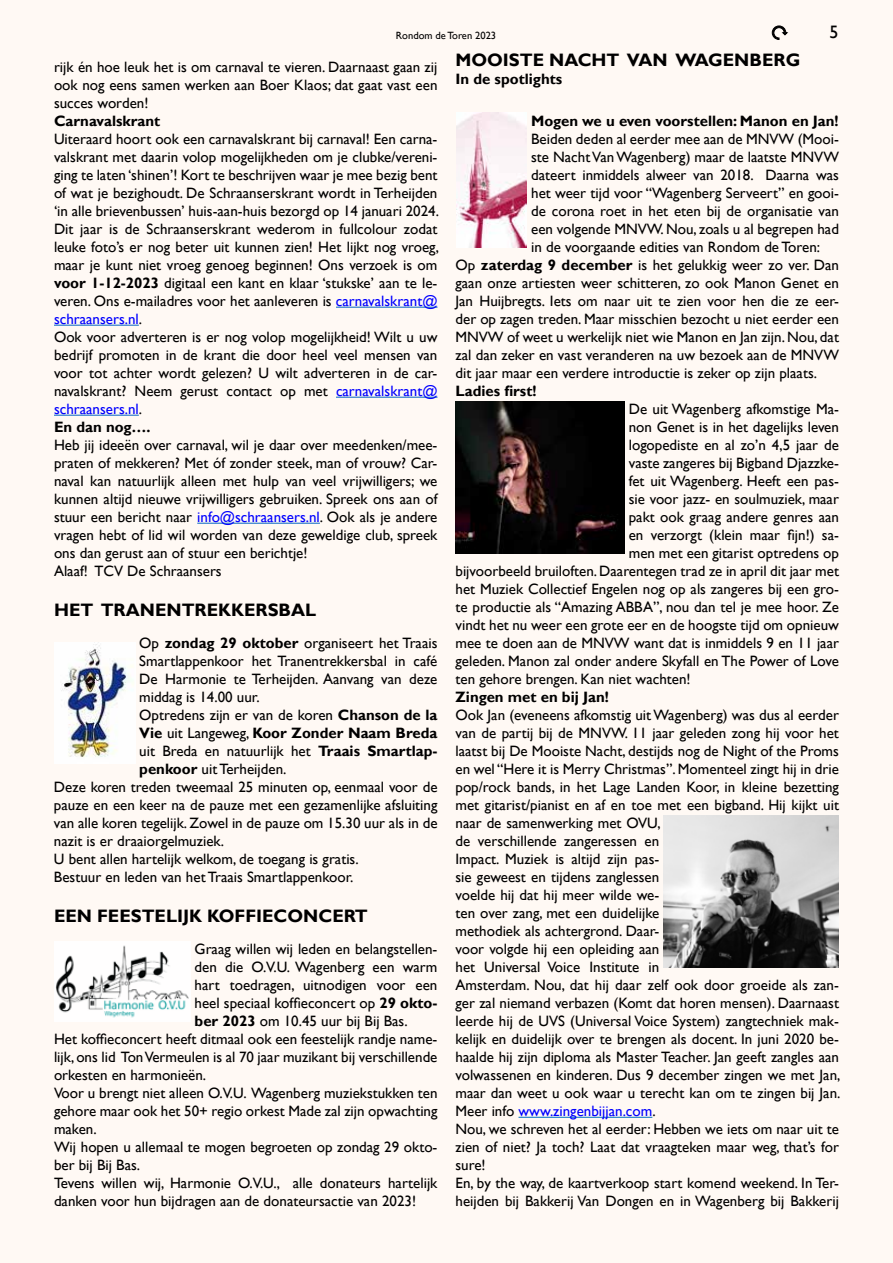
<style>
.page{position:relative;width:893px;height:1263px;background:#fff8f2}
.page>*{position:absolute;margin:0;border:0;box-sizing:border-box;transform-origin:0 0}
.t1{font:700 18px "Gill Sans";color:#000}
.t2{font:18px "Gill Sans";color:#000}
.t3{font:15px/18px "Gill Sans";color:#000}
.t4{font:700 15px "Gill Sans";color:#000}
.t5{font:10.5px "Gill Sans";color:#000}
.s1{font-weight:700}
.s2{color:#00f}
.s3{font-weight:400}
</style>
<div class="page">
<svg style="left:772px;top:26px;width:15px;height:14px"></svg>
<hr style="left:336px;top:307px;width:101px;height:1px;background:#0563c1">
<hr style="left:54px;top:325px;width:85px;height:1px;background:#0563c1">
<hr style="left:336px;top:397px;width:101px;height:1px;background:#0563c1">
<hr style="left:54px;top:415px;width:85px;height:1px;background:#0563c1">
<hr style="left:197px;top:523px;width:123px;height:1px;background:#0563c1">
<hr style="left:518px;top:1117px;width:134px;height:1px;background:#0070c0">
<img style="left:54px;top:642px;width:81px;height:121px">
<img style="left:456px;top:112px;width:71px;height:135px">
<img style="left:455px;top:401px;width:169px;height:152px">
<img style="left:664px;top:816px;width:175px;height:152px">
<img style="left:54px;top:942px;width:136px;height:79px">
<p class="t5" style="left:396px;top:29px;width:102px">Rondom de Toren 2023</p>
<p class="t2" style="left:829px;top:22px;width:10px">5</p>
<p class="t3" style="left:54px;top:58px;width:385px;text-align:justify">rijk én hoe leuk het is om carnaval te vieren. Daarnaast gaan zij ook nog eens samen werken aan Boer Klaos; dat gaat vast een succes worden!</p>
<p class="t4" style="left:54px;top:112px;width:108px">Carnavalskrant</p>
<p class="t3" style="left:54px;top:130px;width:386px">Uiteraard hoort ook een carnavalskrant bij carnaval! Een carna&shy;valskrant met daarin volop mogelijkheden om je clubke/vereni&shy;ging te laten ‘shinen’! Kort te beschrijven waar je mee bezig bent of wat je bezighoudt. De Schraanserskrant wordt in Terheijden ‘in alle brievenbussen’ huis-aan-huis bezorgd op 14 januari 2024.<br>Dit jaar is de Schraanserskrant wederom in fullcolour zodat leuke foto’s er nog beter uit kunnen zien! Het lijkt nog vroeg, maar je kunt niet vroeg genoeg beginnen! Ons verzoek is om <span class="s1">voor 1-12-2023</span> digitaal een kant en klaar ‘stukske’ aan te le&shy;veren. Ons e-mailadres voor het aanleveren is <span class="s2">carnavalskrant@ schraansers.nl</span>.<br>Ook voor adverteren is er nog volop mogelijkheid! Wilt u uw bedrijf promoten in de krant die door heel veel mensen van voor tot achter wordt gelezen? U wilt adverteren in de car&shy;navalskrant? Neem gerust contact op met <span class="s2">carnavalskrant@ schraansers.nl</span>.<br><span class="s1">En dan nog….</span></p>
<p class="t3" style="left:54px;top:436px;width:385px">Heb jij ideeën over carnaval, wil je daar over meedenken/mee&shy;praten of mekkeren? Met óf zonder steek, man of vrouw? Car&shy;naval kan natuurlijk alleen met hulp van veel vrijwilligers; we kunnen altijd nieuwe vrijwilligers gebruiken. Spreek ons aan of stuur een bericht naar <span class="s2">info@schraansers.nl</span>. Ook als je andere vragen hebt of lid wil worden van deze geweldige club, spreek ons dan gerust aan of stuur een berichtje!<br>Alaaf! TCV De Schraansers</p>
<p class="t1" style="left:54px;top:599px;width:264px">HET TRANENTREKKERSBAL</p>
<p class="t3" style="left:139px;top:634px;width:300px">Op <span class="s1">zondag 29 oktober</span> organiseert het Traais</p>
<p class="t3" style="left:139px;top:652px;width:300px">Smartlappenkoor het Tranentrekkersbal in café</p>
<p class="t3" style="left:139px;top:670px;width:300px">De Harmonie te Terheijden. Aanvang van deze</p>
<p class="t3" style="left:139px;top:688px;width:122px">middag is 14.00 uur.</p>
<p class="t3" style="left:139px;top:706px;width:300px">Optredens zijn er van de koren <span class="s1">Chanson de la</span></p>
<p class="t4" style="left:139px;top:724px;width:300px">Vie <span class="s3">uit Langeweg,</span> Koor Zonder Naam Breda</p>
<p class="t3" style="left:139px;top:742px;width:300px">uit Breda en natuurlijk het <span class="s1">Traais Smartlap-</span></p>
<p class="t3" style="left:139px;top:760px;width:149px"><span class="s1">penkoor</span> uit Terheijden.</p>
<p class="t3" style="left:54px;top:778px;width:385px">Deze koren treden tweemaal 25 minuten op, eenmaal voor de</p>
<p class="t3" style="left:54px;top:796px;width:385px">pauze en een keer na de pauze met een gezamenlijke afsluiting</p>
<p class="t3" style="left:54px;top:814px;width:385px">van alle koren tegelijk. Zowel in de pauze om 15.30 uur als in de</p>
<p class="t3" style="left:54px;top:832px;width:172px">nazit is er draaiorgelmuziek.</p>
<p class="t3" style="left:54px;top:850px;width:306px">U bent allen hartelijk welkom, de toegang is gratis.</p>
<p class="t3" style="left:54px;top:868px;width:301px">Bestuur en leden van het Traais Smartlappenkoor.</p>
<p class="t1" style="left:54px;top:905px;width:315px">EEN FEESTELIJK KOFFIECONCERT</p>
<p class="t3" style="left:195px;top:940px;width:244px">Graag willen wij leden en belangstellen-</p>
<p class="t3" style="left:195px;top:958px;width:244px">den die O.V.U. Wagenberg een warm</p>
<p class="t3" style="left:195px;top:976px;width:244px">hart toedragen, uitnodigen voor een</p>
<p class="t3" style="left:195px;top:994px;width:244px">heel speciaal koffieconcert op <span class="s1">29 okto-</span></p>
<p class="t3" style="left:195px;top:1012px;width:215px"><span class="s1">ber 2023</span> om 10.45 uur bij Bij Bas.</p>
<p class="t3" style="left:54px;top:1030px;width:385px">Het koffieconcert heeft ditmaal ook een feestelijk randje name-</p>
<p class="t3" style="left:54px;top:1048px;width:385px">lijk, ons lid Ton Vermeulen is al 70 jaar muzikant bij verschillende</p>
<p class="t3" style="left:54px;top:1066px;width:154px">orkesten en harmonieën.</p>
<p class="t3" style="left:54px;top:1084px;width:385px">Voor u brengt niet alleen O.V.U. Wagenberg muziekstukken ten</p>
<p class="t3" style="left:54px;top:1102px;width:385px">gehore maar ook het 50+ regio orkest Made zal zijn opwachting</p>
<p class="t3" style="left:54px;top:1120px;width:44px">maken.</p>
<p class="t3" style="left:54px;top:1138px;width:385px">Wij hopen u allemaal te mogen begroeten op zondag 29 okto-</p>
<p class="t3" style="left:54px;top:1156px;width:88px">ber bij Bij Bas.</p>
<p class="t3" style="left:54px;top:1174px;width:385px">Tevens willen wij, Harmonie O.V.U., alle donateurs hartelijk</p>
<p class="t3" style="left:54px;top:1192px;width:364px">danken voor hun bijdragen aan de donateursactie van 2023!</p>
<p class="t1" style="left:455px;top:50px;width:346px">MOOISTE NACHT VAN WAGENBERG</p>
<p class="t4" style="left:455px;top:70px;width:108px">In de spotlights</p>
<p class="t4" style="left:531px;top:112px;width:309px">Mogen we u even voorstellen: Manon en Jan!</p>
<p class="t3" style="left:531px;top:130px;width:309px">Beiden deden al eerder mee aan de MNVW (Mooi-</p>
<p class="t3" style="left:531px;top:148px;width:309px">ste Nacht Van Wagenberg) maar de laatste MNVW</p>
<p class="t3" style="left:531px;top:166px;width:309px">dateert inmiddels alweer van 2018. Daarna was</p>
<p class="t3" style="left:531px;top:184px;width:309px">het weer tijd voor “Wagenberg Serveert” en gooi-</p>
<p class="t3" style="left:531px;top:202px;width:309px">de corona roet in het eten bij de organisatie van</p>
<p class="t3" style="left:531px;top:220px;width:309px">een volgende MNVW. Nou, zoals u al begrepen had</p>
<p class="t3" style="left:531px;top:238px;width:290px">in de voorgaande edities van Rondom de Toren:</p>
<p class="t3" style="left:455px;top:256px;width:385px">Op <span class="s1">zaterdag 9 december</span> is het gelukkig weer zo ver. Dan</p>
<p class="t3" style="left:455px;top:274px;width:385px">gaan onze artiesten weer schitteren, zo ook Manon Genet en</p>
<p class="t3" style="left:455px;top:292px;width:385px">Jan Huijbregts. Iets om naar uit te zien voor hen die ze eer-</p>
<p class="t3" style="left:455px;top:310px;width:385px">der op zagen treden. Maar misschien bezocht u niet eerder een</p>
<p class="t3" style="left:455px;top:328px;width:385px">MNVW of weet u werkelijk niet wie Manon en Jan zijn. Nou, dat</p>
<p class="t3" style="left:455px;top:346px;width:385px">zal dan zeker en vast veranderen na uw bezoek aan de MNVW</p>
<p class="t3" style="left:455px;top:364px;width:363px">dit jaar maar een verdere introductie is zeker op zijn plaats.</p>
<p class="t4" style="left:455px;top:382px;width:83px">Ladies first!</p>
<p class="t3" style="left:629px;top:400px;width:212px">De uit Wagenberg afkomstige Ma-</p>
<p class="t3" style="left:629px;top:418px;width:212px">non Genet is in het dagelijks leven</p>
<p class="t3" style="left:629px;top:436px;width:212px">logopediste en al zo’n 4,5 jaar de</p>
<p class="t3" style="left:629px;top:454px;width:212px">vaste zangeres bij Bigband Djazzke-</p>
<p class="t3" style="left:629px;top:472px;width:212px">fet uit Wagenberg. Heeft een pas-</p>
<p class="t3" style="left:629px;top:490px;width:212px">sie voor jazz- en soulmuziek, maar</p>
<p class="t3" style="left:629px;top:508px;width:212px">pakt ook graag andere genres aan</p>
<p class="t3" style="left:629px;top:526px;width:212px">en verzorgt (klein maar fijn!) sa-</p>
<p class="t3" style="left:629px;top:544px;width:212px">men met een gitarist optredens op</p>
<p class="t3" style="left:455px;top:562px;width:385px">bijvoorbeeld bruiloften. Daarentegen trad ze in april dit jaar met</p>
<p class="t3" style="left:455px;top:580px;width:385px">het Muziek Collectief Engelen nog op als zangeres bij een gro-</p>
<p class="t3" style="left:455px;top:598px;width:385px">te productie als “Amazing ABBA”, nou dan tel je mee hoor. Ze</p>
<p class="t3" style="left:455px;top:616px;width:385px">vindt het nu weer een grote eer en de hoogste tijd om opnieuw</p>
<p class="t3" style="left:455px;top:634px;width:385px">mee te doen aan de MNVW want dat is inmiddels 9 en 11 jaar</p>
<p class="t3" style="left:455px;top:652px;width:385px">geleden. Manon zal onder andere Skyfall en The Power of Love</p>
<p class="t3" style="left:455px;top:670px;width:237px">ten gehore brengen. Kan niet wachten!</p>
<p class="t4" style="left:455px;top:688px;width:155px">Zingen met en bij Jan!</p>
<p class="t3" style="left:455px;top:706px;width:386px">Ook Jan (eveneens afkomstig uit Wagenberg) was dus al eerder van de partij bij de MNVW. 11 jaar geleden zong hij voor het laatst bij De Mooiste Nacht, destijds nog de Night of the Proms en wel “Here it is Merry Christmas”. Momenteel zingt hij in drie pop/rock bands, in het Lage Landen Koor, in kleine bezetting met gitarist/pianist en af en toe met een bigband. Hij kijkt uit naar de samenwerking met OVU,<br>de verschillende zangeressen en<br>Impact. Muziek is altijd zijn pas-<br>sie geweest en tijdens zanglessen<br>voelde hij dat hij meer wilde we-<br>ten over zang, met een duidelijke<br>methodiek als achtergrond. Daar-<br>voor volgde hij een opleiding aan<br>het Universal Voice Institute in<br>Amsterdam. Nou, dat hij daar zelf ook door groeide als zan&shy;ger zal niemand verbazen (Komt dat horen mensen). Daarnaast leerde hij de UVS (Universal Voice System) zangtechniek mak&shy;kelijk en duidelijk over te brengen als docent. In juni 2020 be&shy;haalde hij zijn diploma als Master Teacher. Jan geeft zangles aan volwassenen en kinderen. Dus 9 december zingen we met Jan, maar dan weet u ook waar u terecht kan om te zingen bij Jan.<br>Meer info <span class="s2">www.zingenbijjan.com</span>.<br>Nou, we schreven het al eerder: Hebben we iets om naar uit te zien of niet? Ja toch? Laat dat vraagteken maar weg, that’s for sure!<br>En, by the way, de kaartverkoop start komend weekend. In Ter&shy;heijden bij Bakkerij Van Dongen en in Wagenberg bij Bakkerij</p>
</div>
